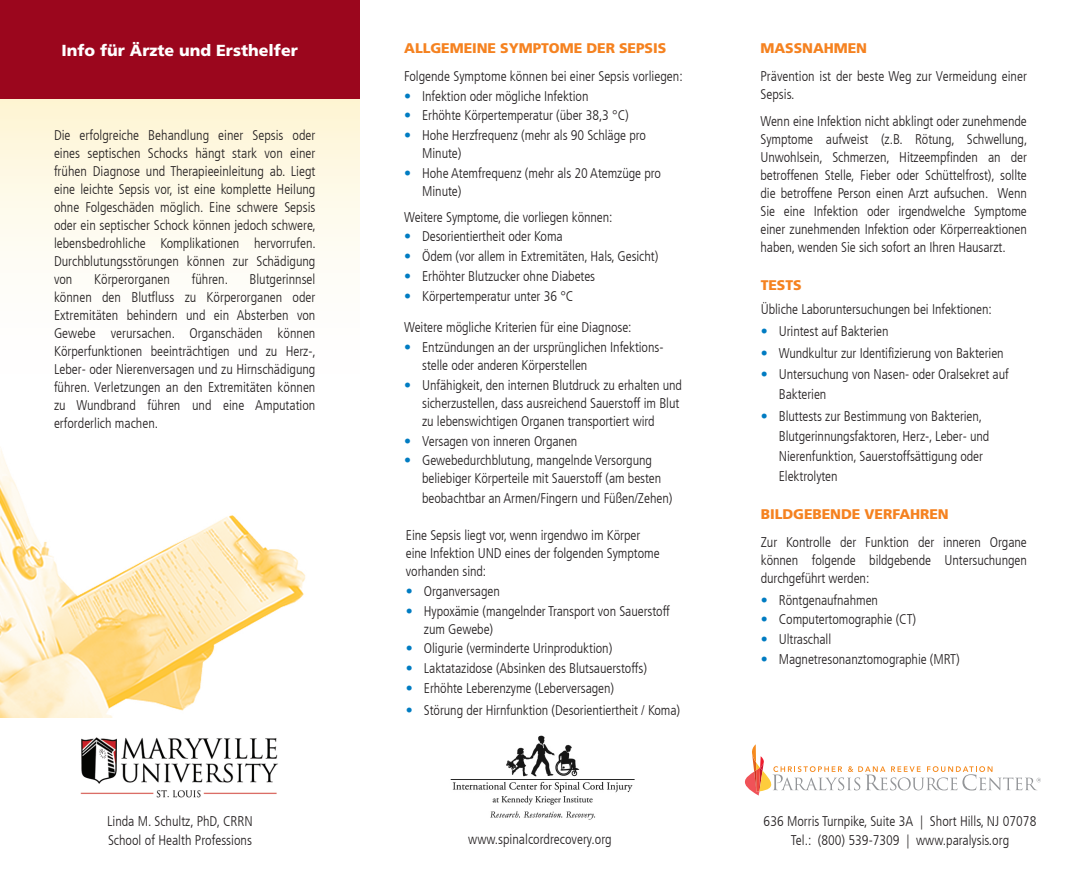
<style>
.page{position:relative;width:1080px;height:882px;background:#fff}
.page>*{position:absolute;margin:0;border:0;box-sizing:border-box;transform-origin:0 0}
.t1{font:900 16px "Frutiger";color:#fff}
.t2{font:300 condensed 14px/18px "Frutiger LT";letter-spacing:-.005em;color:#231f20}
.t3{font:900 14px "Frutiger";letter-spacing:-.005em;color:#f58220}
.s1{color:#007cc2}
</style>
<div class="page">
<img style="left:0;top:447px;width:306px;height:270px">
<div style="left:0;top:89px;width:360px;height:323px;background:linear-gradient(to bottom,#fef6d7,#fff)"></div>
<div style="left:0;top:0;width:360px;height:98px;background:#9b061d"></div>
<img style="left:450px;top:735px;width:185px;height:85px">
<svg style="left:745px;top:744px;width:296px;height:52px"></svg>
<img style="left:80px;top:737px;width:198px;height:61px">
<p class="t1" style="left:61px;top:41px;width:238px">Info für Ärzte und Ersthelfer</p>
<p class="t2" style="left:54px;top:126px;width:263px;text-align:justify">Die erfolgreiche Behandlung einer Sepsis oder eines septischen Schocks hängt stark von einer frühen Diagnose und Therapieeinleitung ab. Liegt eine leichte Sepsis vor, ist eine komplette Heilung ohne Folgeschäden möglich. Eine schwere Sepsis oder ein septischer Schock können jedoch schwere, lebensbedrohliche Komplikationen hervorrufen.<br>Durchblutungsstörungen können zur Schädigung von</p>
<p class="t2" style="left:94px;top:270px;width:77px">Körperorganen</p>
<p class="t2" style="left:192px;top:270px;width:38px">führen.</p>
<p class="t2" style="left:54px;top:270px;width:263px;text-align:justify;text-indent:195px">Blutgerinnsel können den Blutfluss zu Körperorganen oder Extremitäten behindern und ein Absterben von Gewebe verursachen. Organschäden können Körperfunktionen beeinträchtigen und zu Herz-, Leber- oder Nierenversagen und zu Hirnschädigung führen. Verletzungen an den Extremitäten können zu Wundbrand führen und eine Amputation erforderlich machen.</p>
<p class="t2" style="left:107px;top:812px;width:147px">Linda M. Schultz, PhD, CRRN</p>
<p class="t2" style="left:108px;top:832px;width:145px">School of Health Professions</p>
<p class="t3" style="left:404px;top:39px;width:264px">ALLGEMEINE SYMPTOME DER SEPSIS</p>
<p class="t2" style="left:404px;top:67px;width:280px">Folgende Symptome können bei einer Sepsis vorliegen:</p>
<p class="t2" style="left:404px;top:87px;width:186px"><span class="s1">•</span> Infektion oder mögliche Infektion</p>
<p class="t2" style="left:404px;top:107px;width:226px"><span class="s1">•</span> Erhöhte Körpertemperatur (über 38,3 °C)</p>
<p class="t2" style="left:422px;top:127px;width:225px;text-indent:-18px"><span class="s1">•</span> Hohe Herzfrequenz (mehr als 90 Schläge pro<br>Minute)</p>
<p class="t2" style="left:422px;top:164px;width:240px;text-indent:-18px"><span class="s1">•</span> Hohe Atemfrequenz (mehr als 20 Atemzüge pro<br>Minute)</p>
<p class="t2" style="left:404px;top:208px;width:210px">Weitere Symptome, die vorliegen können:</p>
<p class="t2" style="left:404px;top:228px;width:160px"><span class="s1">•</span> Desorientiertheit oder Koma</p>
<p class="t2" style="left:404px;top:248px;width:256px"><span class="s1">•</span> Ödem (vor allem in Extremitäten, Hals, Gesicht)</p>
<p class="t2" style="left:404px;top:267px;width:193px"><span class="s1">•</span> Erhöhter Blutzucker ohne Diabetes</p>
<p class="t2" style="left:404px;top:287px;width:171px"><span class="s1">•</span> Körpertemperatur unter 36 °C</p>
<p class="t2" style="left:404px;top:318px;width:229px">Weitere mögliche Kriterien für eine Diagnose:</p>
<p class="t2" style="left:422px;top:338px;width:243px;text-indent:-18px"><span class="s1">•</span> Entzündungen an der ursprünglichen Infektions&shy;stelle oder anderen Körperstellen</p>
<p class="t2" style="left:422px;top:376px;width:261px;text-indent:-18px"><span class="s1">•</span> Unfähigkeit, den internen Blutdruck zu erhalten und sicherzustellen, dass ausreichend Sauerstoff im Blut zu lebenswichtigen Organen transportiert wird</p>
<p class="t2" style="left:404px;top:432px;width:175px"><span class="s1">•</span> Versagen von inneren Organen</p>
<p class="t2" style="left:422px;top:452px;width:241px;text-indent:-18px"><span class="s1">•</span> Gewebedurchblutung, mangelnde Versorgung beliebiger Körperteile mit Sauerstoff (am besten</p>
<p class="t2" style="left:422px;top:490px;width:252px">beobachtbar an Armen/Fingern und Füßen/Zehen)</p>
<p class="t2" style="left:406px;top:526px;width:255px">Eine Sepsis liegt vor, wenn irgendwo im Körper eine Infektion UND eines der folgenden Symptome vorhanden sind:</p>
<p class="t2" style="left:406px;top:582px;width:95px"><span class="s1">•</span> Organversagen</p>
<p class="t2" style="left:424px;top:602px;width:247px;text-indent:-18px"><span class="s1">•</span> Hypoxämie (mangelnder Transport von Sauerstoff zum Gewebe)</p>
<p class="t2" style="left:406px;top:640px;width:208px"><span class="s1">•</span> Oligurie (verminderte Urinproduktion)</p>
<p class="t2" style="left:406px;top:660px;width:243px"><span class="s1">•</span> Laktatazidose (Absinken des Blutsauerstoffs)</p>
<p class="t2" style="left:406px;top:679px;width:210px"><span class="s1">•</span> Erhöhte Leberenzyme (Leberversagen)</p>
<p class="t2" style="left:406px;top:701px;width:276px"><span class="s1">•</span> Störung der Hirnfunktion (Desorientiertheit / Koma)</p>
<p class="t3" style="left:760px;top:39px;width:108px">MASSNAHMEN</p>
<p class="t2" style="left:760px;top:67px;width:268px">Prävention ist der beste Weg zur Vermeidung einer<br>Sepsis.</p>
<p class="t2" style="left:760px;top:112px;width:268px;text-align:justify">Wenn eine Infektion nicht abklingt oder zunehmende Symptome aufweist (z.B. Rötung, Schwellung, Unwohlsein, Schmerzen, Hitzeempfinden an der betroffenen Stelle, Fieber oder Schüttelfrost), sollte die betroffene Person einen Arzt aufsuchen. Wenn Sie eine Infektion oder irgendwelche Symptome einer zunehmenden Infektion oder Körperreaktionen haben, wenden Sie sich sofort an Ihren Hausarzt.</p>
<p class="t3" style="left:761px;top:277px;width:42px">TESTS</p>
<p class="t2" style="left:761px;top:300px;width:233px">Übliche Laboruntersuchungen bei Infektionen:</p>
<p class="t2" style="left:761px;top:322px;width:129px"><span class="s1">•</span> Urintest auf Bakterien</p>
<p class="t2" style="left:761px;top:344px;width:244px"><span class="s1">•</span> Wundkultur zur Identifizierung von Bakterien</p>
<p class="t2" style="left:779px;top:365px;width:231px;line-height:20px;text-indent:-18px"><span class="s1">•</span> Untersuchung von Nasen- oder Oralsekret auf<br>Bakterien</p>
<p class="t2" style="left:779px;top:406px;width:212px;line-height:20px;text-indent:-18px"><span class="s1">•</span> Bluttests zur Bestimmung von Bakterien, Blutgerinnungsfaktoren, Herz-, Leber- und Nierenfunktion, Sauerstoffsättigung oder Elektrolyten</p>
<p class="t3" style="left:761px;top:505px;width:190px">BILDGEBENDE VERFAHREN</p>
<p class="t2" style="left:761px;top:533px;width:268px;text-align:justify">Zur Kontrolle der Funktion der inneren Organe können folgende bildgebende Untersuchungen durchgeführt werden:</p>
<p class="t2" style="left:761px;top:591px;width:119px"><span class="s1">•</span> Röntgenaufnahmen</p>
<p class="t2" style="left:761px;top:611px;width:157px"><span class="s1">•</span> Computertomographie (CT)</p>
<p class="t2" style="left:761px;top:630px;width:72px"><span class="s1">•</span> Ultraschall</p>
<p class="t2" style="left:761px;top:650px;width:200px"><span class="s1">•</span> Magnetresonanztomographie (MRT)</p>
<p class="t2" style="left:764px;top:812px;width:274px">636 Morris Turnpike, Suite 3A | Short Hills, NJ 07078</p>
<p class="t2" style="left:468px;top:831px;width:145px">www.spinalcordrecovery.org</p>
<p class="t2" style="left:791px;top:832px;width:220px">Tel.: (800) 539-7309 | www.paralysis.org</p>
</div>
